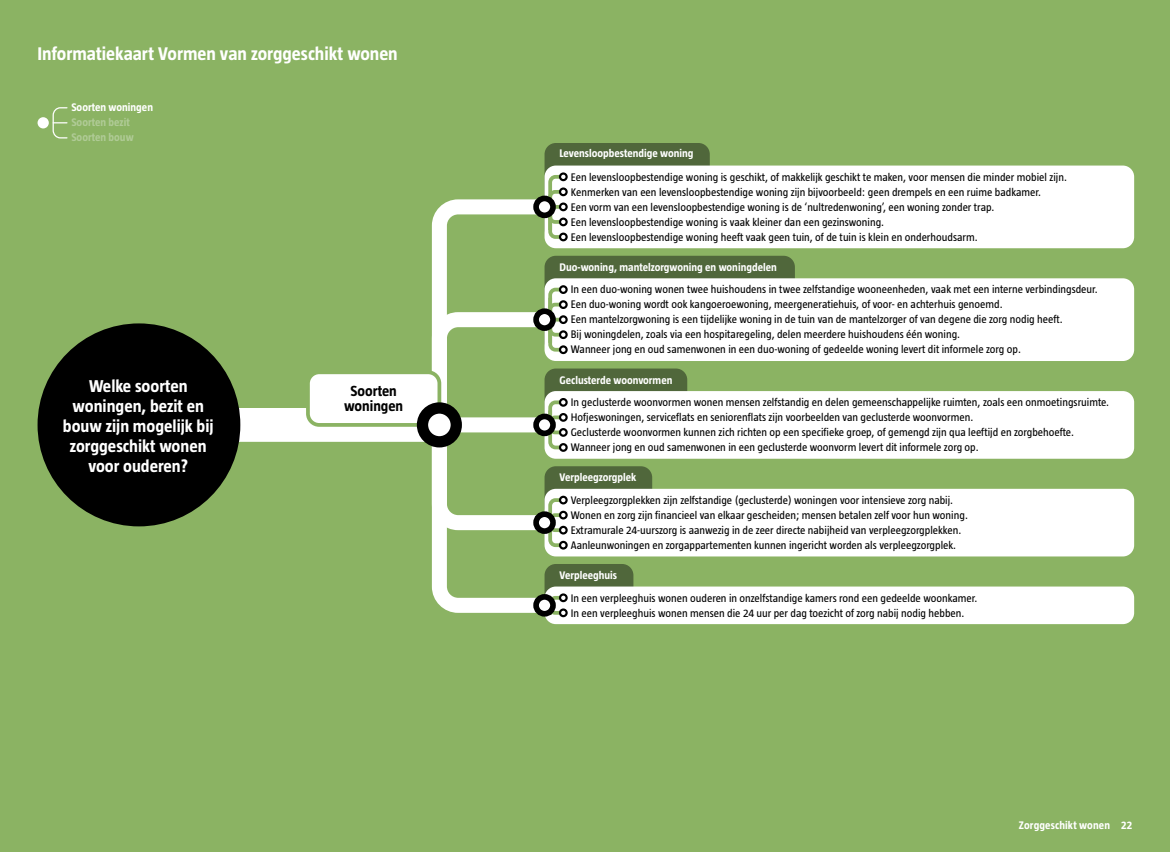
<style>
.page{position:relative;width:1170px;height:852px;background:#fff}
.page>*{position:absolute;margin:0;border:0;box-sizing:border-box;transform-origin:0 0}
.t1{font:700 18.75px "Taz";color:#fff}
.t2{font:700 17.5px/20px "Taz";color:#fff;text-align:center}
.t3{font:700 15px/15px "Taz";color:#000;text-align:center}
.t4{font:11.25px/15px "Taz";color:#000}
.t5{font:700 11.25px "Taz";color:#fff}
.t6{font:700 11.25px/15px "Taz";color:#b0cb96}
</style>
<div class="page">
<div style="left:0;top:0;width:1170px;height:851px;background:#8bb363"></div>
<div style="left:140px;top:408px;width:296px;height:33px;background:#fff"></div>
<div style="left:545px;top:466px;width:107px;height:52px;background:#50673b;border-radius:11px"></div>
<div style="left:308px;top:372px;width:131px;height:53px;background:#fff;border-radius:11px"></div>
<div style="left:306px;top:370px;width:135px;height:56px;border:4px solid #8bb363;border-radius:11px"></div>
<div style="left:545px;top:488px;width:589px;height:68px;background:#fff;border-radius:11px"></div>
<div style="left:545px;top:143px;width:165px;height:98px;background:#50673b;border-radius:11px"></div>
<div style="left:545px;top:165px;width:589px;height:83px;background:#fff;border-radius:11px"></div>
<div style="left:545px;top:563px;width:88px;height:57px;background:#50673b;border-radius:11px"></div>
<div style="left:545px;top:586px;width:589px;height:38px;background:#fff;border-radius:11px"></div>
<div style="left:545px;top:256px;width:250px;height:97px;background:#50673b;border-radius:11px"></div>
<div style="left:545px;top:368px;width:142px;height:72px;background:#50673b;border-radius:11px"></div>
<div style="left:545px;top:278px;width:589px;height:83px;background:#fff;border-radius:11px"></div>
<div style="left:545px;top:391px;width:589px;height:67px;background:#fff;border-radius:11px"></div>
<svg style="left:424px;top:173px;width:143px;height:447px"></svg>
<svg style="left:422px;top:408px;width:34px;height:33px"></svg>
<div style="left:417px;top:402px;width:45px;height:45px;border:11px solid #000;border-radius:50%"></div>
<div style="left:536px;top:416px;width:17px;height:17px;background:#fff;border-radius:50%"></div>
<div style="left:533px;top:413px;width:23px;height:23px;border:6px solid #000;border-radius:50%"></div>
<div style="left:536px;top:596px;width:17px;height:17px;background:#fff;border-radius:50%"></div>
<div style="left:533px;top:594px;width:23px;height:22px;border:6px solid #000;border-radius:50%"></div>
<div style="left:536px;top:311px;width:17px;height:17px;background:#fff;border-radius:50%"></div>
<div style="left:533px;top:308px;width:23px;height:23px;border:6px solid #000;border-radius:50%"></div>
<div style="left:559px;top:495px;width:9px;height:9px;border:2px solid #000;border-radius:50%"></div>
<div style="left:559px;top:510px;width:9px;height:9px;border:2px solid #000;border-radius:50%"></div>
<div style="left:559px;top:540px;width:9px;height:9px;border:2px solid #000;border-radius:50%"></div>
<div style="left:559px;top:525px;width:9px;height:9px;border:2px solid #000;border-radius:50%"></div>
<div style="left:560px;top:173px;width:7px;height:7px;background:#fff;border-radius:50%"></div>
<div style="left:559px;top:172px;width:9px;height:9px;border:2px solid #000;border-radius:50%"></div>
<div style="left:559px;top:232px;width:9px;height:9px;border:2px solid #000;border-radius:50%"></div>
<div style="left:560px;top:203px;width:7px;height:7px;background:#fff;border-radius:50%"></div>
<div style="left:559px;top:202px;width:9px;height:9px;border:2px solid #000;border-radius:50%"></div>
<div style="left:560px;top:188px;width:7px;height:7px;background:#fff;border-radius:50%"></div>
<div style="left:559px;top:187px;width:9px;height:9px;border:2px solid #000;border-radius:50%"></div>
<div style="left:560px;top:218px;width:7px;height:7px;background:#fff;border-radius:50%"></div>
<div style="left:559px;top:217px;width:9px;height:9px;border:2px solid #000;border-radius:50%"></div>
<div style="left:536px;top:514px;width:17px;height:17px;background:#fff;border-radius:50%"></div>
<div style="left:533px;top:511px;width:23px;height:22px;border:6px solid #000;border-radius:50%"></div>
<div style="left:560px;top:594px;width:7px;height:7px;background:#fff;border-radius:50%"></div>
<div style="left:559px;top:593px;width:9px;height:9px;border:2px solid #000;border-radius:50%"></div>
<div style="left:560px;top:609px;width:7px;height:7px;background:#fff;border-radius:50%"></div>
<div style="left:559px;top:608px;width:9px;height:9px;border:2px solid #000;border-radius:50%"></div>
<div style="left:560px;top:286px;width:7px;height:7px;background:#fff;border-radius:50%"></div>
<div style="left:559px;top:285px;width:9px;height:9px;border:2px solid #000;border-radius:50%"></div>
<div style="left:560px;top:399px;width:7px;height:6px;background:#fff;border-radius:50%"></div>
<div style="left:559px;top:398px;width:9px;height:8px;border:2px solid #000;border-radius:50%"></div>
<div style="left:560px;top:316px;width:7px;height:7px;background:#fff;border-radius:50%"></div>
<div style="left:559px;top:315px;width:9px;height:9px;border:2px solid #000;border-radius:50%"></div>
<div style="left:560px;top:429px;width:7px;height:6px;background:#fff;border-radius:50%"></div>
<div style="left:559px;top:428px;width:9px;height:8px;border:2px solid #000;border-radius:50%"></div>
<div style="left:560px;top:301px;width:7px;height:7px;background:#fff;border-radius:50%"></div>
<div style="left:559px;top:300px;width:9px;height:9px;border:2px solid #000;border-radius:50%"></div>
<div style="left:560px;top:414px;width:7px;height:6px;background:#fff;border-radius:50%"></div>
<div style="left:559px;top:413px;width:9px;height:8px;border:2px solid #000;border-radius:50%"></div>
<div style="left:560px;top:331px;width:7px;height:7px;background:#fff;border-radius:50%"></div>
<div style="left:559px;top:330px;width:9px;height:9px;border:2px solid #000;border-radius:50%"></div>
<div style="left:560px;top:346px;width:7px;height:7px;background:#fff;border-radius:50%"></div>
<div style="left:559px;top:345px;width:9px;height:9px;border:2px solid #000;border-radius:50%"></div>
<div style="left:560px;top:444px;width:7px;height:6px;background:#fff;border-radius:50%"></div>
<div style="left:559px;top:443px;width:9px;height:8px;border:2px solid #000;border-radius:50%"></div>
<div style="left:536px;top:198px;width:17px;height:17px;background:#fff;border-radius:50%"></div>
<div style="left:533px;top:195px;width:23px;height:23px;border:6px solid #000;border-radius:50%"></div>
<div style="left:38px;top:323px;width:202px;height:203px;background:#000;border-radius:50%"></div>
<div style="left:38px;top:117px;width:11px;height:11px;background:#fff;border-radius:50%"></div>
<svg style="left:52px;top:107px;width:16px;height:32px"></svg>
<h1 class="t1" style="left:38px;top:43px;width:362px">Informatiekaart Vormen van zorggeschikt wonen</h1>
<p class="t5" style="left:71px;top:101px;width:83px">Soorten woningen</p>
<p class="t6" style="left:71px;top:115px;width:64px">Soorten bezit<br>Soorten bouw</p>
<h2 class="t2" style="left:63px;top:375px;width:152px">Welke soorten woningen, bezit en bouw zijn mogelijk bij zorggeschikt wonen voor ouderen?</h2>
<h3 class="t3" style="left:344px;top:383px;width:61px">Soorten woningen</h3>
<p class="t5" style="left:560px;top:147px;width:135px">Levensloopbestendige woning</p>
<p class="t4" style="left:571px;top:169px;width:498px">Een levensloopbestendige woning is geschikt, of makkelijk geschikt te maken, voor mensen die minder mobiel zijn.<br>Kenmerken van een levensloopbestendige woning zijn bijvoorbeeld: geen drempels en een ruime badkamer.<br>Een vorm van een levensloopbestendige woning is de ‘nultredenwoning’, een woning zonder trap.<br>Een levensloopbestendige woning is vaak kleiner dan een gezinswoning.<br>Een levensloopbestendige woning heeft vaak geen tuin, of de tuin is klein en onderhoudsarm.</p>
<p class="t5" style="left:560px;top:260px;width:219px">Duo-woning, mantelzorgwoning en woningdelen</p>
<p class="t4" style="left:571px;top:282px;width:528px">In een duo-woning wonen twee huishoudens in twee zelfstandige wooneenheden, vaak met een interne verbindingsdeur.<br>Een duo-woning wordt ook kangoeroewoning, meergeneratiehuis, of voor- en achterhuis genoemd.<br>Een mantelzorgwoning is een tijdelijke woning in de tuin van de mantelzorger of van degene die zorg nodig heeft.<br>Bij woningdelen, zoals via een hospitaregeling, delen meerdere huishoudens één woning.<br>Wanneer jong en oud samenwonen in een duo-woning of gedeelde woning levert dit informele zorg op.</p>
<p class="t5" style="left:560px;top:373px;width:114px">Geclusterde woonvormen</p>
<p class="t4" style="left:571px;top:394px;width:540px">In geclusterde woonvormen wonen mensen zelfstandig en delen gemeenschappelijke ruimten, zoals een onmoetingsruimte.<br>Hofjeswoningen, serviceflats en seniorenflats zijn voorbeelden van geclusterde woonvormen.<br>Geclusterde woonvormen kunnen zich richten op een specifieke groep, of gemengd zijn qua leeftijd en zorgbehoefte.<br>Wanneer jong en oud samenwonen in een geclusterde woonvorm levert dit informele zorg op.</p>
<p class="t5" style="left:560px;top:471px;width:78px">Verpleegzorgplek</p>
<p class="t4" style="left:571px;top:492px;width:399px">Verpleegzorgplekken zijn zelfstandige (geclusterde) woningen voor intensieve zorg nabij.<br>Wonen en zorg zijn financieel van elkaar gescheiden; mensen betalen zelf voor hun woning.<br>Extramurale 24-uurszorg is aanwezig in de zeer directe nabijheid van verpleegzorgplekken.<br>Aanleunwoningen en zorgappartementen kunnen ingericht worden als verpleegzorgplek.</p>
<p class="t5" style="left:560px;top:568px;width:59px">Verpleeghuis</p>
<p class="t4" style="left:571px;top:590px;width:408px">In een verpleeghuis wonen ouderen in onzelfstandige kamers rond een gedeelde woonkamer.<br>In een verpleeghuis wonen mensen die 24 uur per dag toezicht of zorg nabij nodig hebben.</p>
<p class="t5" style="left:1019px;top:819px;width:115px">Zorggeschikt wonen 22</p>
</div>
